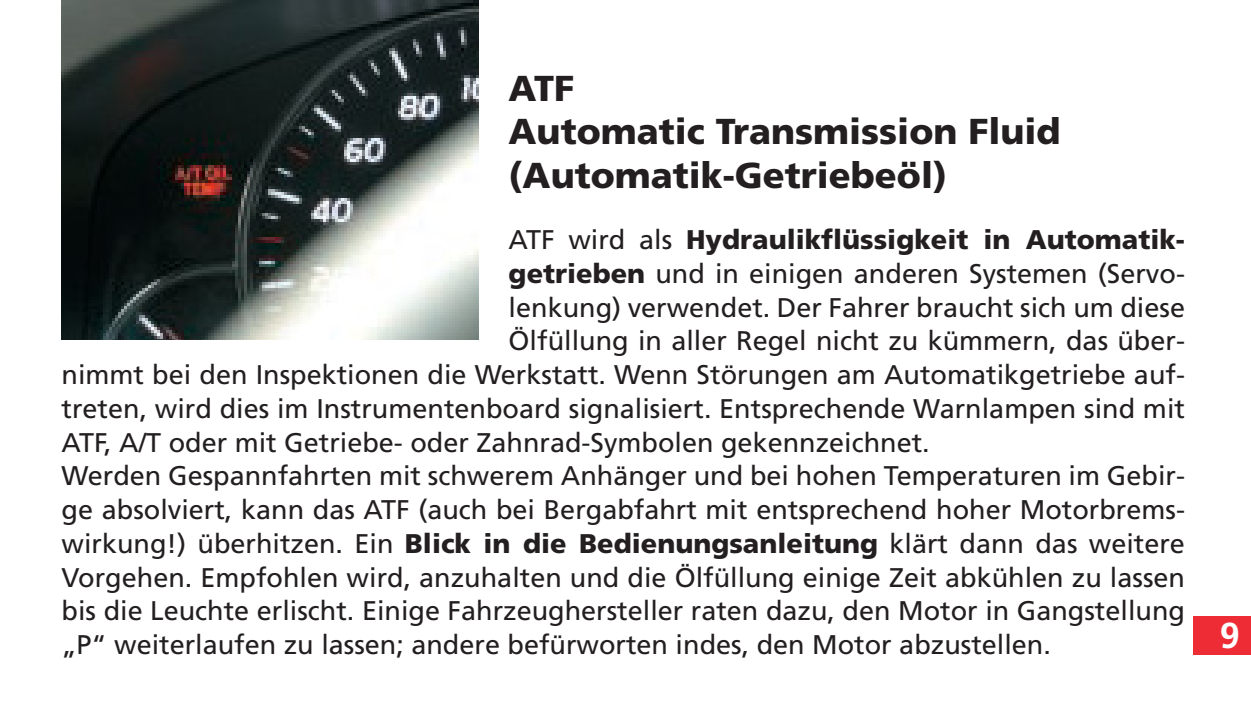
<style>
.page{position:relative;width:1251px;height:723px;background:#fff}
.page>*{position:absolute;margin:0;border:0;box-sizing:border-box;transform-origin:0 0}
.t1{font:900 36px/43.5px "Frutiger";color:#231f20}
.t2{font:700 36px "Frutiger";color:#fff}
.t3{font:27px "Frutiger";color:#231f20}
.t4{font:900 27px "Frutiger";color:#231f20}
.s1{font-weight:400}
.s2{font-weight:900}
</style>
<div class="page">
<div style="left:1193px;top:616px;width:57px;height:38px;background:#ee2c36"></div>
<img style="left:62px;top:0;width:416px;height:340px">
<p class="t1" style="left:508px;top:69px;width:553px">ATF<br>Automatic Transmission Fluid (Automatik-Getriebeöl)</p>
<p class="t4" style="left:508px;top:229px;width:677px"><span class="s1">ATF wird als</span> Hydraulikflüssigkeit in Automatik-</p>
<p class="t3" style="left:508px;top:262px;width:677px"><span class="s2">getrieben</span> und in einigen anderen Systemen (Servo-</p>
<p class="t3" style="left:508px;top:296px;width:677px">lenkung) verwendet. Der Fahrer braucht sich um diese</p>
<p class="t3" style="left:508px;top:330px;width:677px">Ölfüllung in aller Regel nicht zu kümmern, das über-</p>
<p class="t3" style="left:62px;top:364px;width:1124px">nimmt bei den Inspektionen die Werkstatt. Wenn Störungen am Automatikgetriebe auf-</p>
<p class="t3" style="left:62px;top:397px;width:1124px">treten, wird dies im Instrumentenboard signalisiert. Entsprechende Warnlampen sind mit</p>
<p class="t3" style="left:62px;top:431px;width:869px">ATF, A/T oder mit Getriebe- oder Zahnrad-Symbolen gekennzeichnet.</p>
<p class="t3" style="left:62px;top:465px;width:1124px">Werden Gespannfahrten mit schwerem Anhänger und bei hohen Temperaturen im Gebir-</p>
<p class="t3" style="left:62px;top:499px;width:1124px">ge absolviert, kann das ATF (auch bei Bergabfahrt mit entsprechend hoher Motorbrems-</p>
<p class="t3" style="left:62px;top:532px;width:1124px">wirkung!) überhitzen. Ein <span class="s2">Blick in die Bedienungsanleitung</span> klärt dann das weitere</p>
<p class="t3" style="left:62px;top:566px;width:1124px">Vorgehen. Empfohlen wird, anzuhalten und die Ölfüllung einige Zeit abkühlen zu lassen</p>
<p class="t3" style="left:62px;top:600px;width:1124px">bis die Leuchte erlischt. Einige Fahrzeughersteller raten dazu, den Motor in Gangstellung</p>
<p class="t3" style="left:62px;top:634px;width:990px">„P“ weiterlaufen zu lassen; andere befürworten indes, den Motor abzustellen.</p>
<p class="t2" style="left:1219px;top:621px;width:22px">9</p>
</div>
